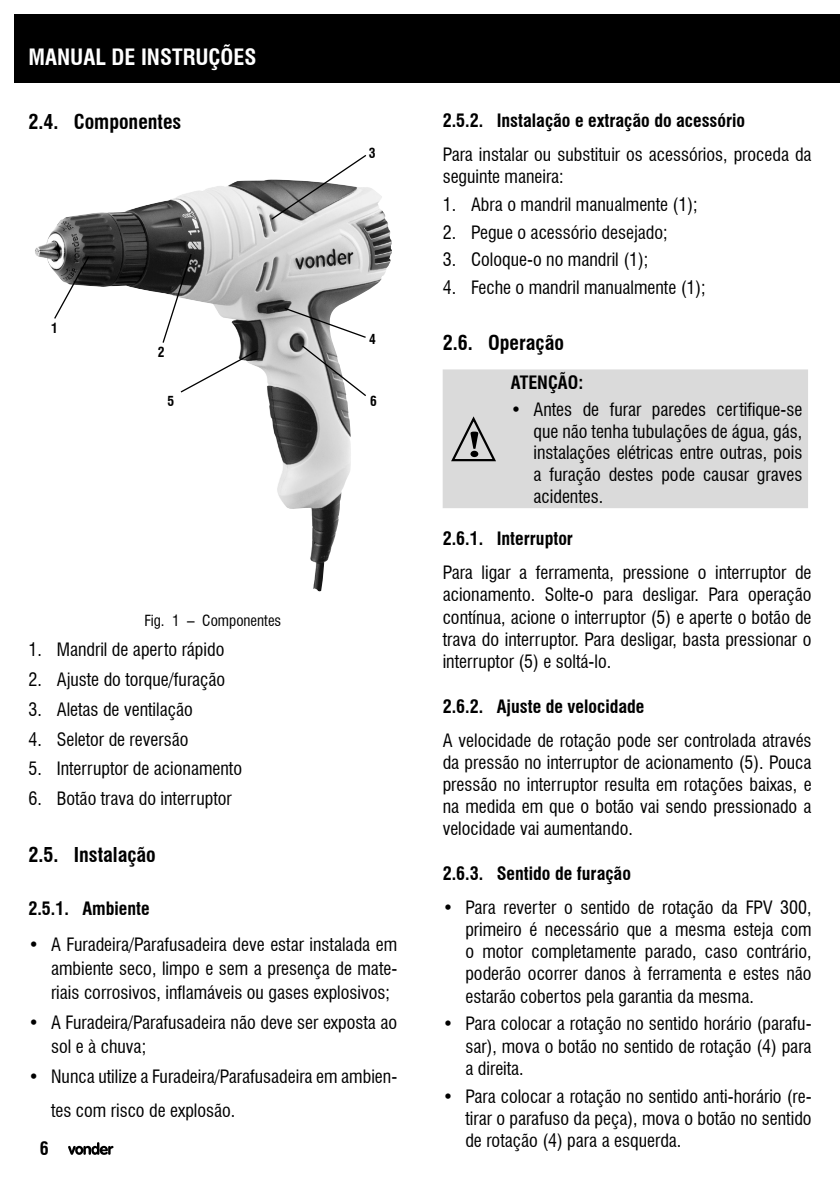
<style>
.page{position:relative;width:840px;height:1191px;background:#fff}
.page>*{position:absolute;margin:0;border:0;box-sizing:border-box;transform-origin:0 0}
.t1{font:700 condensed 22px "Swiss 721 BT";color:#fff}
.t2{font:700 condensed 20px "Swiss 721 BT";color:#000}
.texto{font:condensed 18px/22.2px "Swiss 721 BT";color:#000;text-align:justify}
.texto-2{font:700 condensed 18px "Swiss 721 BT";color:#000}
.t3{font:condensed 15px "Swiss 721 BT";color:#000}
.texto-3{font:700 condensed 13.6px "Swiss 721 BT";color:#000}
</style>
<div class="page">
<img style="left:35px;top:180px;width:353px;height:412px">
<svg style="left:53px;top:255px;width:37px;height:65px"></svg>
<svg style="left:269px;top:155px;width:98px;height:66px"></svg>
<svg style="left:283px;top:307px;width:84px;height:90px"></svg>
<svg style="left:161px;top:252px;width:97px;height:142px"></svg>
<div style="left:442px;top:369px;width:365px;height:139px;background:#dadada"></div>
<svg style="left:449px;top:414px;width:48px;height:49px;background:#b2b2b2"></svg>
<div style="left:14px;top:14px;width:825px;height:69px;background:#000"></div>
<svg style="left:68px;top:1142px;width:45px;height:12px"></svg>
<p class="t1" style="left:28px;top:44px;width:229px">MANUAL DE INSTRUÇÕES</p>
<p class="t2" style="left:28px;top:109px;width:154px">2.4. Componentes</p>
<p class="texto-3" style="left:51px;top:319px;width:8px">1</p>
<p class="texto-3" style="left:158px;top:344px;width:8px">2</p>
<p class="texto-3" style="left:368px;top:145px;width:8px">3</p>
<p class="texto-3" style="left:369px;top:331px;width:8px">4</p>
<p class="texto-3" style="left:167px;top:393px;width:8px">5</p>
<p class="texto-3" style="left:370px;top:393px;width:8px">6</p>
<p class="t3" style="left:144px;top:612px;width:138px">Fig. 1 – Componentes</p>
<p class="texto" style="left:28px;top:638px;width:197px">1. Mandril de aperto rápido</p>
<p class="texto" style="left:28px;top:668px;width:198px">2. Ajuste do torque/furação</p>
<p class="texto" style="left:28px;top:698px;width:166px">3. Aletas de ventilação</p>
<p class="texto" style="left:28px;top:728px;width:161px">4. Seletor de reversão</p>
<p class="texto" style="left:28px;top:757px;width:215px">5. Interruptor de acionamento</p>
<p class="texto" style="left:28px;top:787px;width:205px">6. Botão trava do interruptor</p>
<p class="t2" style="left:28px;top:843px;width:129px">2.5. Instalação</p>
<p class="texto-2" style="left:28px;top:897px;width:123px">2.5.1. Ambiente</p>
<p class="texto" style="left:51px;top:932px;width:347px;line-height:24.2px;text-indent:-23px">• A Furadeira/Parafusadeira deve estar instalada em ambiente seco, limpo e sem a presença de mate&shy;riais corrosivos, inflamáveis ou gases explosivos;</p>
<p class="texto" style="left:51px;top:1010px;width:347px;line-height:24.2px;text-indent:-23px">• A Furadeira/Parafusadeira não deve ser exposta ao sol e à chuva;</p>
<p class="texto" style="left:51px;top:1058px;width:347px;line-height:34.6px;text-indent:-23px">• Nunca utilize a Furadeira/Parafusadeira em ambien&shy;tes com risco de explosão.</p>
<p class="texto-2" style="left:40px;top:1138px;width:10px">6</p>
<p class="texto-2" style="left:442px;top:110px;width:304px">2.5.2. Instalação e extração do acessório</p>
<p class="texto" style="left:442px;top:143px;width:370px">Para instalar ou substituir os acessórios, proceda da seguinte maneira:</p>
<p class="texto" style="left:442px;top:193px;width:256px">1. Abra o mandril manualmente (1);</p>
<p class="texto" style="left:442px;top:221px;width:226px">2. Pegue o acessório desejado;</p>
<p class="texto" style="left:442px;top:249px;width:207px">3. Coloque-o no mandril (1);</p>
<p class="texto" style="left:442px;top:276px;width:264px">4. Feche o mandril manualmente (1);</p>
<p class="t2" style="left:442px;top:330px;width:123px">2.6. Operação</p>
<p class="texto-2" style="left:510px;top:371px;width:74px">ATENÇÃO:</p>
<p class="texto" style="left:533px;top:399px;width:270px;line-height:21.6px;text-indent:-23px">• Antes de furar paredes certifique-se que não tenha tubulações de água, gás, instalações elétricas entre outras, pois a furação destes pode causar graves acidentes.</p>
<p class="texto-2" style="left:442px;top:528px;width:132px">2.6.1. Interruptor</p>
<p class="texto" style="left:442px;top:561px;width:370px">Para ligar a ferramenta, pressione o interruptor de acionamento. Solte-o para desligar. Para operação contínua, acione o interruptor (5) e aperte o botão de trava do interruptor. Para desligar, basta pressionar o interruptor (5) e soltá-lo.</p>
<p class="texto-2" style="left:442px;top:696px;width:203px">2.6.2. Ajuste de velocidade</p>
<p class="texto" style="left:442px;top:729px;width:370px">A velocidade de rotação pode ser controlada através da pressão no interruptor de acionamento (5). Pouca pressão no interruptor resulta em rotações baixas, e na medida em que o botão vai sendo pressionado a velocidade vai aumentando.</p>
<p class="texto-2" style="left:442px;top:863px;width:190px">2.6.3. Sentido de furação</p>
<p class="texto" style="left:465px;top:896px;width:347px;text-indent:-23px">• Para reverter o sentido de rotação da FPV 300, primeiro é necessário que a mesma esteja com o motor completamente parado, caso contrário, poderão ocorrer danos à ferramenta e estes não estarão cobertos pela garantia da mesma.</p>
<p class="texto" style="left:465px;top:1012px;width:347px;text-indent:-23px">• Para colocar a rotação no sentido horário (parafu&shy;sar), mova o botão no sentido de rotação (4) para a direita.</p>
<p class="texto" style="left:465px;top:1085px;width:347px;text-indent:-23px">• Para colocar a rotação no sentido anti-horário (re&shy;tirar o parafuso da peça), mova o botão no sentido de rotação (4) para a esquerda.</p>
</div>
